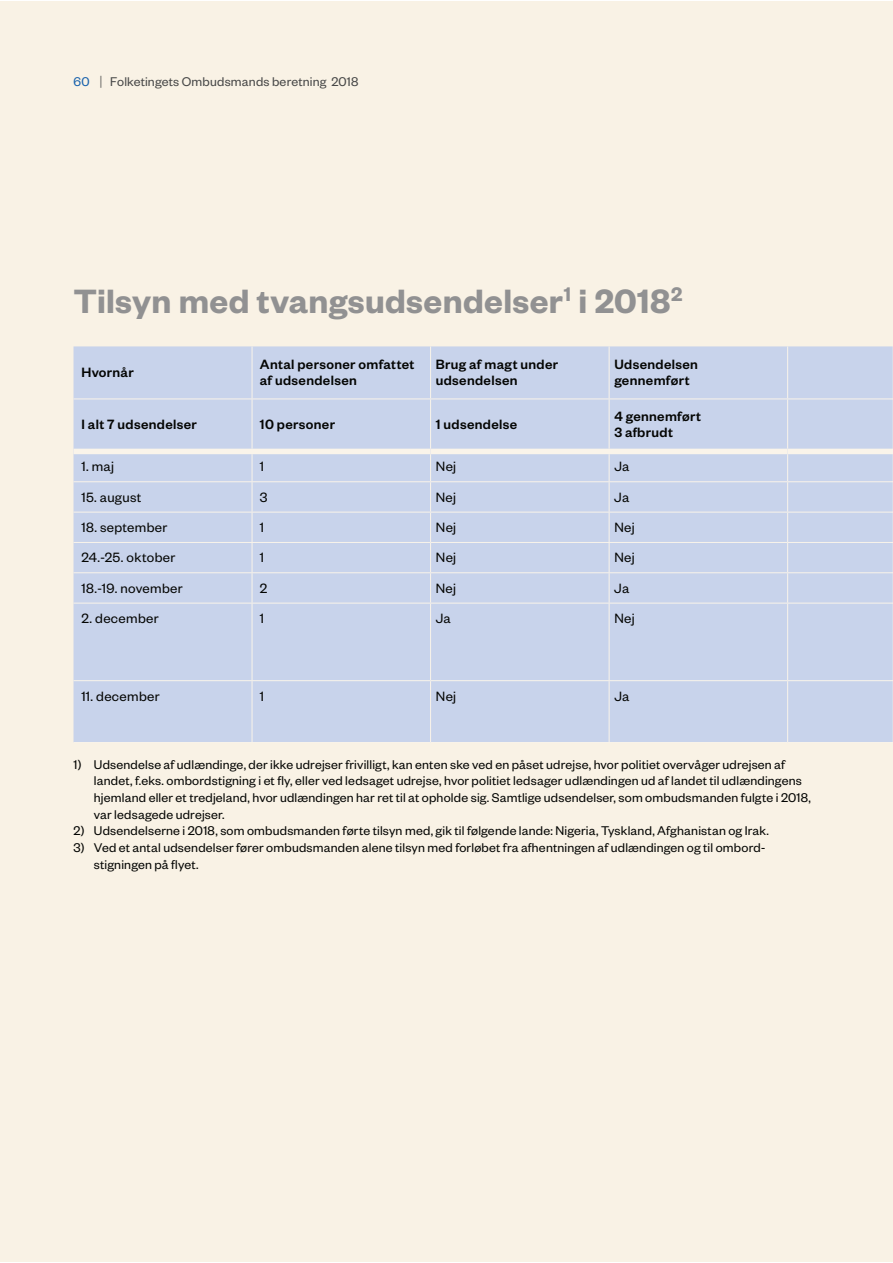
<style>
.page{position:relative;width:893px;height:1263px;background:#fff}
.page>*{position:absolute;margin:0;border:0;box-sizing:border-box;transform-origin:0 0}
.t1{font:600 37.05px "Founders Grotesk";letter-spacing:.01em;color:#919192}
.t2{font:14.85px/15.8px "Founders Grotesk Medium 2";letter-spacing:.025em;color:#040503}
.t3{font:14.85px "Founders Grotesk Regular 3";letter-spacing:.025em;color:#040503}
.t4{font:13.95px/16.6px "Founders Grotesk Regular 3";letter-spacing:.015em;color:#040503}
.t5{font:13.95px "Founders Grotesk Regular 3";letter-spacing:.015em;color:#484848}
.s1{color:#1962ac}
.s2{font-family:"Publico Headline Bold 3"}
</style>
<div class="page">
<div style="left:0;top:1px;width:893px;height:1260px;background:#f9f2e5"></div>
<div style="left:74px;top:346px;width:819px;height:396px;background:#c8d3eb"></div>
<hr style="left:252px;top:399px;width:1px;height:50px;background:#faf4ea">
<hr style="left:430px;top:399px;width:1px;height:50px;background:#faf4ea">
<hr style="left:609px;top:399px;width:1px;height:50px;background:#faf4ea">
<hr style="left:787px;top:399px;width:1px;height:50px;background:#faf4ea">
<hr style="left:74px;top:398px;width:357px;height:1px;background:#faf4ea">
<hr style="left:431px;top:398px;width:357px;height:1px;background:#faf4ea">
<hr style="left:788px;top:398px;width:105px;height:1px;background:#faf4ea">
<hr style="left:252px;top:346px;width:1px;height:52px;background:#faf4ea">
<hr style="left:430px;top:346px;width:1px;height:52px;background:#faf4ea">
<hr style="left:609px;top:346px;width:1px;height:52px;background:#faf4ea">
<hr style="left:787px;top:346px;width:1px;height:52px;background:#faf4ea">
<svg style="left:252px;top:454px;width:1px;height:27px"></svg>
<svg style="left:430px;top:454px;width:1px;height:27px"></svg>
<svg style="left:609px;top:454px;width:1px;height:27px"></svg>
<svg style="left:787px;top:454px;width:1px;height:27px"></svg>
<hr style="left:252px;top:482px;width:1px;height:30px;background:#faf4ea">
<hr style="left:430px;top:482px;width:1px;height:30px;background:#faf4ea">
<hr style="left:609px;top:482px;width:1px;height:30px;background:#faf4ea">
<hr style="left:787px;top:482px;width:1px;height:30px;background:#faf4ea">
<svg style="left:252px;top:513px;width:1px;height:59px"></svg>
<svg style="left:430px;top:513px;width:1px;height:59px"></svg>
<svg style="left:609px;top:513px;width:1px;height:59px"></svg>
<svg style="left:787px;top:513px;width:1px;height:59px"></svg>
<hr style="left:252px;top:573px;width:1px;height:30px;background:#faf4ea">
<hr style="left:430px;top:573px;width:1px;height:30px;background:#faf4ea">
<hr style="left:609px;top:573px;width:1px;height:30px;background:#faf4ea">
<hr style="left:787px;top:573px;width:1px;height:30px;background:#faf4ea">
<hr style="left:252px;top:604px;width:1px;height:76px;background:#faf4ea">
<hr style="left:430px;top:604px;width:1px;height:76px;background:#faf4ea">
<hr style="left:609px;top:604px;width:1px;height:76px;background:#faf4ea">
<hr style="left:787px;top:604px;width:1px;height:76px;background:#faf4ea">
<hr style="left:252px;top:681px;width:1px;height:61px;background:#faf4ea">
<hr style="left:430px;top:681px;width:1px;height:61px;background:#faf4ea">
<hr style="left:609px;top:681px;width:1px;height:61px;background:#faf4ea">
<hr style="left:787px;top:681px;width:1px;height:61px;background:#faf4ea">
<hr style="left:73px;top:481px;width:358px;height:1px;background:#faf4ea">
<hr style="left:431px;top:481px;width:357px;height:1px;background:#faf4ea">
<hr style="left:788px;top:481px;width:105px;height:1px;background:#faf4ea">
<hr style="left:74px;top:512px;width:357px;height:1px;background:#faf4ea">
<hr style="left:431px;top:512px;width:357px;height:1px;background:#faf4ea">
<hr style="left:788px;top:512px;width:105px;height:1px;background:#faf4ea">
<hr style="left:74px;top:542px;width:357px;height:1px;background:#faf4ea">
<hr style="left:431px;top:542px;width:357px;height:1px;background:#faf4ea">
<hr style="left:788px;top:542px;width:105px;height:1px;background:#faf4ea">
<hr style="left:74px;top:572px;width:357px;height:1px;background:#faf4ea">
<hr style="left:431px;top:572px;width:357px;height:1px;background:#faf4ea">
<hr style="left:788px;top:572px;width:105px;height:1px;background:#faf4ea">
<hr style="left:74px;top:603px;width:357px;height:1px;background:#faf4ea">
<hr style="left:431px;top:603px;width:357px;height:1px;background:#faf4ea">
<hr style="left:788px;top:603px;width:105px;height:1px;background:#faf4ea">
<hr style="left:74px;top:742px;width:357px;height:1px;background:#faf4ea">
<hr style="left:431px;top:742px;width:357px;height:1px;background:#faf4ea">
<hr style="left:788px;top:742px;width:105px;height:1px;background:#faf4ea">
<div style="left:74px;top:449px;width:357px;height:5px;background:#faf4ea"></div>
<div style="left:431px;top:449px;width:357px;height:5px;background:#faf4ea"></div>
<div style="left:788px;top:449px;width:105px;height:5px;background:#faf4ea"></div>
<hr style="left:74px;top:680px;width:357px;height:1px;background:#faf4ea">
<hr style="left:431px;top:680px;width:357px;height:1px;background:#faf4ea">
<hr style="left:788px;top:680px;width:105px;height:1px;background:#faf4ea">
<p class="t5" style="left:74px;top:77px;width:286px"><span class="s1">60</span> <span class="s2">|</span> Folketingets Ombudsmands beretning 2018</p>
<h1 class="t1" style="left:74px;top:289px;width:610px">Tilsyn med tvangsudsendelser<sup>1</sup> i 2018<sup>2</sup></h1>
<p class="t2" style="left:81px;top:366px;width:54px">Hvornår</p>
<p class="t2" style="left:260px;top:358px;width:156px">Antal personer omfattet af udsendelsen</p>
<p class="t2" style="left:436px;top:358px;width:124px">Brug af magt under udsendelsen</p>
<p class="t2" style="left:614px;top:358px;width:85px">Udsendelsen gennemført</p>
<p class="t2" style="left:81px;top:417px;width:117px">I alt 7 udsendelser</p>
<p class="t2" style="left:260px;top:417px;width:77px">10 personer</p>
<p class="t2" style="left:436px;top:417px;width:83px">1 udsendelse</p>
<p class="t2" style="left:614px;top:409px;width:88px">4 gennemført<br>3 afbrudt</p>
<p class="t3" style="left:81px;top:462px;width:34px">1. maj</p>
<p class="t3" style="left:260px;top:462px;width:6px">1</p>
<p class="t3" style="left:436px;top:462px;width:22px">Nej</p>
<p class="t3" style="left:614px;top:462px;width:17px">Ja</p>
<p class="t3" style="left:81px;top:492px;width:61px">15. august</p>
<p class="t3" style="left:260px;top:492px;width:9px">3</p>
<p class="t3" style="left:436px;top:492px;width:22px">Nej</p>
<p class="t3" style="left:614px;top:492px;width:17px">Ja</p>
<p class="t3" style="left:81px;top:522px;width:88px">18. september</p>
<p class="t3" style="left:260px;top:522px;width:6px">1</p>
<p class="t3" style="left:436px;top:522px;width:22px">Nej</p>
<p class="t3" style="left:614px;top:522px;width:22px">Nej</p>
<p class="t3" style="left:81px;top:553px;width:95px">24.-25. oktober</p>
<p class="t3" style="left:260px;top:553px;width:6px">1</p>
<p class="t3" style="left:436px;top:553px;width:22px">Nej</p>
<p class="t3" style="left:614px;top:553px;width:22px">Nej</p>
<p class="t3" style="left:81px;top:583px;width:103px">18.-19. november</p>
<p class="t3" style="left:260px;top:583px;width:9px">2</p>
<p class="t3" style="left:436px;top:583px;width:22px">Nej</p>
<p class="t3" style="left:614px;top:583px;width:17px">Ja</p>
<p class="t3" style="left:81px;top:613px;width:79px">2. december</p>
<p class="t3" style="left:260px;top:613px;width:6px">1</p>
<p class="t3" style="left:436px;top:613px;width:17px">Ja</p>
<p class="t3" style="left:614px;top:613px;width:22px">Nej</p>
<p class="t3" style="left:81px;top:691px;width:80px">11. december</p>
<p class="t3" style="left:260px;top:691px;width:6px">1</p>
<p class="t3" style="left:436px;top:691px;width:22px">Nej</p>
<p class="t3" style="left:614px;top:691px;width:17px">Ja</p>
<p class="t4" style="left:94px;top:757px;width:719px;text-indent:-20px">1) Udsendelse af udlændinge, der ikke udrejser frivilligt, kan enten ske ved en påset udrejse, hvor politiet overvåger udrejsen af landet, f.eks. ombordstigning i et fly, eller ved ledsaget udrejse, hvor politiet ledsager udlændingen ud af landet til udlændingens hjemland eller et tredjeland, hvor udlændingen har ret til at opholde sig. Samtlige udsendelser, som ombudsmanden fulgte i 2018, var ledsagede udrejser.</p>
<p class="t4" style="left:74px;top:824px;width:697px">2) Udsendelserne i 2018, som ombudsmanden førte tilsyn med, gik til følgende lande: Nigeria, Tyskland, Afghanistan og Irak.</p>
<p class="t4" style="left:94px;top:840px;width:673px;text-indent:-20px">3) Ved et antal udsendelser fører ombudsmanden alene tilsyn med forløbet fra afhentningen af udlændingen og til ombord&shy;stigningen på flyet.</p>
</div>
